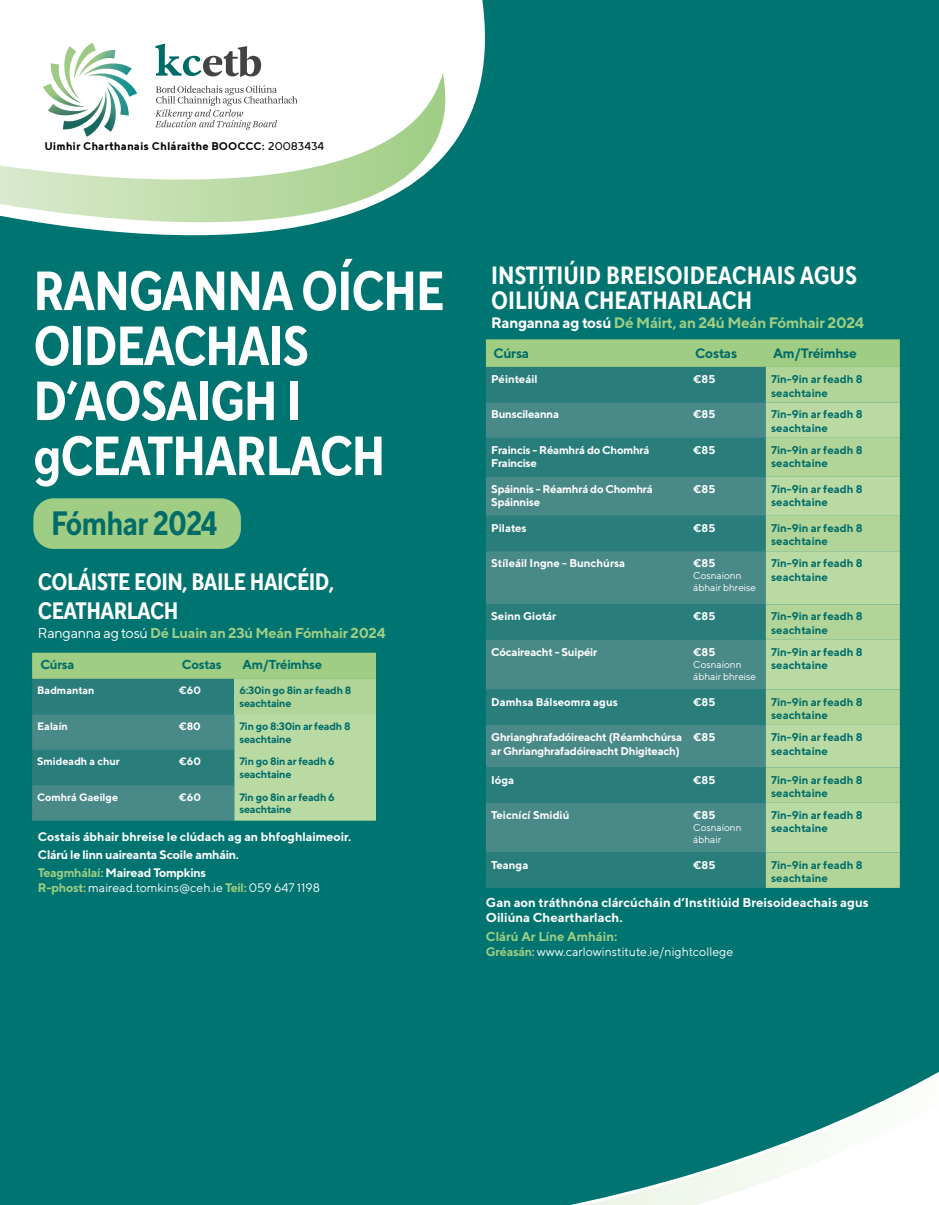
<style>
.page{position:relative;width:939px;height:1205px;background:#fff}
.page>*{position:absolute;margin:0;border:0;box-sizing:border-box;transform-origin:0 0}
.t1{font:700 55px/55px "TT Norms Std Cond";letter-spacing:-.02em;color:#fff}
.t2{font:700 33.75px "TT Norms Std Cond";letter-spacing:-.02em;color:#006c68}
.t3{font:700 25px/25px "TT Norms Std Cond";color:#fff}
.t4{font:700 23.75px/28.5px "TT Norms Std Cond";letter-spacing:-.02em;color:#fff}
.t5{font:700 15.12px "TT Norms";letter-spacing:-.02em;color:#9ecd83}
.t6{font:700 14.38px "TT Norms";letter-spacing:-.02em;color:#9ecd83}
.t7{font:700 13.75px "Noyh Geometric";color:#000}
.t8{font:700 13.62px "TT Norms";letter-spacing:-.02em;color:#006c68}
.t9{font:700 13px/15.5px "TT Norms";color:#fff}
.t10{font:700 13px "TT Norms";letter-spacing:-.02em;color:#006c68}
.t11{font:700 13px "TT Norms";color:#9ecd83}
.t12{font:700 12.38px/18.1px "TT Norms";letter-spacing:-.02em;color:#fff}
.t13{font:12.38px "TT Norms";color:#fff}
.t14{font:700 11.25px/13.5px "TT Norms";color:#006c68}
.t15{font:700 11.25px/13.5px "TT Norms";letter-spacing:-.02em;color:#fff}
.t16{font:700 11.25px "TT Norms";color:#fff}
.t17{font:700 10.75px/12.9px "TT Norms";letter-spacing:-.02em;color:#006c68}
.t18{font:700 10.75px "TT Norms";color:#fff}
.t19{font:10px/12px "TT Norms";color:#fff}
.s1{font-weight:400}
.s2{font-weight:400;color:#fff}
.s3{color:#9ecd83}
.s4{font-weight:700;color:#9ecd83}
.s5{color:#fff}
</style>
<div class="page">
<div style="left:0;top:773px;width:939px;height:432px;background:#007471"></div>
<div style="left:0;top:0;width:939px;height:773px;background:#007471"></div>
<svg style="left:0;top:0;width:486px;height:367px"></svg>
<svg style="left:0;top:73px;width:473px;height:168px"></svg>
<svg style="left:155px;top:85px;width:143px;height:45px;background:#e3e3e4"></svg>
<svg style="left:155px;top:44px;width:106px;height:33px;background:#b2c1c1"></svg>
<svg style="left:43px;top:43px;width:94px;height:94px;background:#d0e3d9"></svg>
<div style="left:33px;top:498px;width:208px;height:51px;background:#9ecd83;border-radius:20px"></div>
<svg style="left:32px;top:653px;width:344px;height:167px;background:#74ac8c"></svg>
<svg style="left:486px;top:339px;width:414px;height:28px;background:#9bcb82"></svg>
<div style="left:486px;top:367px;width:280px;height:521px;background:#297e7c"></div>
<div style="left:766px;top:367px;width:134px;height:521px;background:#b1d598"></div>
<svg style="left:486px;top:402px;width:280px;height:450px;background:#3b8483"></svg>
<svg style="left:766px;top:402px;width:134px;height:450px;background:#b5d79e"></svg>
<p class="t7" style="left:44px;top:138px;width:281px">Uimhir Charthanais Chláraithe BOOCCC: <span class="s1">20083434</span></p>
<h1 class="t1" style="left:33px;top:262px;width:412px">RANGANNA OÍCHE<br>OIDEACHAIS<br>D’AOSAIGH I gCEATHARLACH</h1>
<h2 class="t2" style="left:51px;top:502px;width:168px">Fómhar 2024</h2>
<h3 class="t4" style="left:38px;top:567px;width:298px">COLÁISTE EOIN, BAILE HAICÉID,<br>CEATHARLACH</h3>
<p class="t6" style="left:38px;top:623px;width:349px"><span class="s2">Ranganna ag tosú</span> Dé Luain an 23ú Meán Fómhair 2024</p>
<p class="t10" style="left:40px;top:657px;width:36px">Cúrsa</p>
<p class="t10" style="left:182px;top:657px;width:41px">Costas</p>
<p class="t10" style="left:243px;top:657px;width:81px">Am/Tréimhse</p>
<p class="t18" style="left:37px;top:684px;width:59px">Badmantan</p>
<p class="t18" style="left:179px;top:684px;width:24px">€60</p>
<p class="t17" style="left:239px;top:684px;width:113px">6:30in go 8in ar feadh 8 seachtaine</p>
<p class="t18" style="left:37px;top:719px;width:32px">Ealaín</p>
<p class="t18" style="left:179px;top:719px;width:24px">€80</p>
<p class="t17" style="left:239px;top:719px;width:113px">7in go 8:30in ar feadh 8 seachtaine</p>
<p class="t18" style="left:37px;top:754px;width:84px">Smideadh a chur</p>
<p class="t18" style="left:179px;top:754px;width:24px">€60</p>
<p class="t17" style="left:239px;top:754px;width:97px">7in go 8in ar feadh 6 seachtaine</p>
<p class="t18" style="left:37px;top:790px;width:82px">Comhrá Gaeilge</p>
<p class="t18" style="left:179px;top:790px;width:24px">€60</p>
<p class="t17" style="left:239px;top:790px;width:97px">7in go 8in ar feadh 6 seachtaine</p>
<p class="t12" style="left:38px;top:827px;width:315px">Costais ábhair bhreise le clúdach ag an bhfoghlaimeoir.<br>Clárú le linn uaireanta Scoile amháin.<br><span class="s3">Teagmhálaí:</span> Mairead Tompkins</p>
<p class="t13" style="left:38px;top:880px;width:284px"><span class="s4">R-phost:</span> mairead.tomkins@ceh.ie <span class="s4">Teil:</span> 059 647 1198</p>
<h3 class="t3" style="left:491px;top:262px;width:367px">INSTITIÚID BREISOIDEACHAIS AGUS<br>OILIÚNA CHEATHARLACH</h3>
<h3 class="t5" style="left:491px;top:313px;width:375px"><span class="s5">Ranganna ag tosú</span> Dé Máirt, an 24ú Meán Fómhair 2024</h3>
<p class="t8" style="left:493px;top:345px;width:37px">Cúrsa</p>
<p class="t8" style="left:695px;top:345px;width:43px">Costas</p>
<p class="t8" style="left:773px;top:345px;width:85px">Am/Tréimhse</p>
<p class="t16" style="left:491px;top:372px;width:48px">Péinteáil</p>
<p class="t15" style="left:693px;top:372px;width:24px">€85</p>
<p class="t14" style="left:771px;top:372px;width:93px">7in-9in ar feadh 8 seachtaine</p>
<p class="t15" style="left:491px;top:407px;width:69px">Bunscileanna</p>
<p class="t15" style="left:693px;top:407px;width:24px">€85</p>
<p class="t14" style="left:771px;top:407px;width:93px">7in-9in ar feadh 8 seachtaine</p>
<p class="t15" style="left:491px;top:443px;width:160px">Fraincis - Réamhrá do Chomhrá<br>Fraincise</p>
<p class="t15" style="left:693px;top:443px;width:24px">€85</p>
<p class="t14" style="left:771px;top:443px;width:93px">7in-9in ar feadh 8 seachtaine</p>
<p class="t15" style="left:491px;top:482px;width:163px">Spáinnis - Réamhrá do Chomhrá<br>Spáinnise</p>
<p class="t15" style="left:693px;top:482px;width:24px">€85</p>
<p class="t14" style="left:771px;top:482px;width:93px">7in-9in ar feadh 8 seachtaine</p>
<p class="t16" style="left:491px;top:521px;width:37px">Pilates</p>
<p class="t15" style="left:693px;top:521px;width:24px">€85</p>
<p class="t14" style="left:771px;top:521px;width:93px">7in-9in ar feadh 8 seachtaine</p>
<p class="t16" style="left:491px;top:556px;width:136px">Stíleáil Ingne - Bunchúrsa</p>
<p class="t15" style="left:693px;top:556px;width:24px">€85</p>
<p class="t19" style="left:693px;top:569px;width:64px">Cosnaíonn ábhair bhreise</p>
<p class="t14" style="left:771px;top:556px;width:93px">7in-9in ar feadh 8 seachtaine</p>
<p class="t16" style="left:491px;top:609px;width:67px">Seinn Giotár</p>
<p class="t15" style="left:693px;top:609px;width:24px">€85</p>
<p class="t14" style="left:771px;top:609px;width:93px">7in-9in ar feadh 8 seachtaine</p>
<p class="t15" style="left:491px;top:645px;width:108px">Cócaireacht - Suipéir</p>
<p class="t15" style="left:693px;top:645px;width:24px">€85</p>
<p class="t19" style="left:693px;top:658px;width:64px">Cosnaíonn ábhair bhreise</p>
<p class="t14" style="left:771px;top:645px;width:93px">7in-9in ar feadh 8 seachtaine</p>
<p class="t16" style="left:491px;top:694px;width:128px">Damhsa Bálseomra agus</p>
<p class="t15" style="left:693px;top:694px;width:24px">€85</p>
<p class="t14" style="left:771px;top:694px;width:93px">7in-9in ar feadh 8 seachtaine</p>
<p class="t15" style="left:491px;top:730px;width:192px">Ghrianghrafadóireacht (Réamhchúrsa ar Ghrianghrafadóireacht Dhigiteach)</p>
<p class="t15" style="left:693px;top:730px;width:24px">€85</p>
<p class="t14" style="left:771px;top:730px;width:93px">7in-9in ar feadh 8 seachtaine</p>
<p class="t15" style="left:491px;top:772px;width:25px">Ióga</p>
<p class="t15" style="left:693px;top:772px;width:24px">€85</p>
<p class="t14" style="left:771px;top:772px;width:93px">7in-9in ar feadh 8 seachtaine</p>
<p class="t16" style="left:491px;top:808px;width:80px">Teicnící Smidiú</p>
<p class="t15" style="left:693px;top:808px;width:24px">€85</p>
<p class="t19" style="left:693px;top:821px;width:50px">Cosnaíonn ábhair</p>
<p class="t14" style="left:771px;top:808px;width:93px">7in-9in ar feadh 8 seachtaine</p>
<p class="t15" style="left:491px;top:857px;width:39px">Teanga</p>
<p class="t15" style="left:693px;top:857px;width:24px">€85</p>
<p class="t14" style="left:771px;top:857px;width:93px">7in-9in ar feadh 8 seachtaine</p>
<p class="t9" style="left:486px;top:894px;width:384px">Gan aon tráthnóna clárcúcháin d’Institiúid Breisoideachais agus<br>Oiliúna Cheartharlach.</p>
<p class="t11" style="left:486px;top:928px;width:133px">Clárú Ar Líne Amháin:</p>
<p class="t13" style="left:486px;top:944px;width:249px"><span class="s4">Gréasán:</span> www.carlowinstitute.ie/nightcollege</p>
</div>
